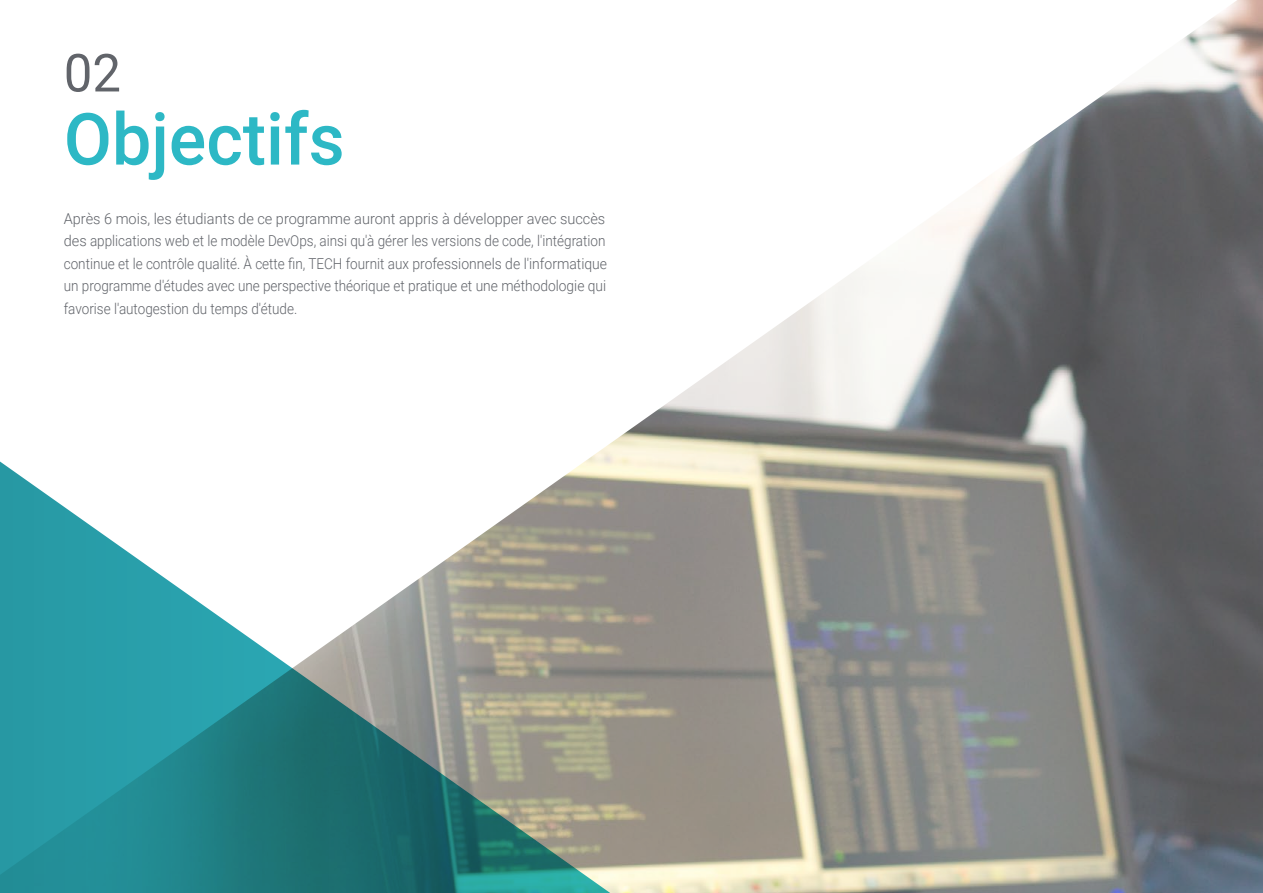
<style>
.page{position:relative;width:1263px;height:893px;background:#fff}
.page>*{position:absolute;margin:0;border:0;box-sizing:border-box;transform-origin:0 0}
.t1{font:500 72px "Roboto";color:#2db8c5}
.t2{font:52.5px "Roboto";color:#61646a}
.t3{font:300 15px/22.5px "Roboto";color:#61646a}
</style>
<div class="page">
<img style="left:607px;top:0;width:656px;height:893px">
<svg style="left:0;top:446px;width:640px;height:447px"></svg>
<h2 class="t2" style="left:64px;top:36px;width:59px">02</h2>
<h1 class="t1" style="left:64px;top:89px;width:282px">Objectifs</h1>
<p class="t3" style="left:64px;top:207px;width:545px">Après 6 mois, les étudiants de ce programme auront appris à développer avec succès des applications web et le modèle DevOps, ainsi qu'à gérer les versions de code, l'intégration continue et le contrôle qualité. À cette fin, TECH fournit aux professionnels de l'informatique un programme d'études avec une perspective théorique et pratique et une méthodologie qui favorise l'autogestion du temps d'étude.</p>
</div>
